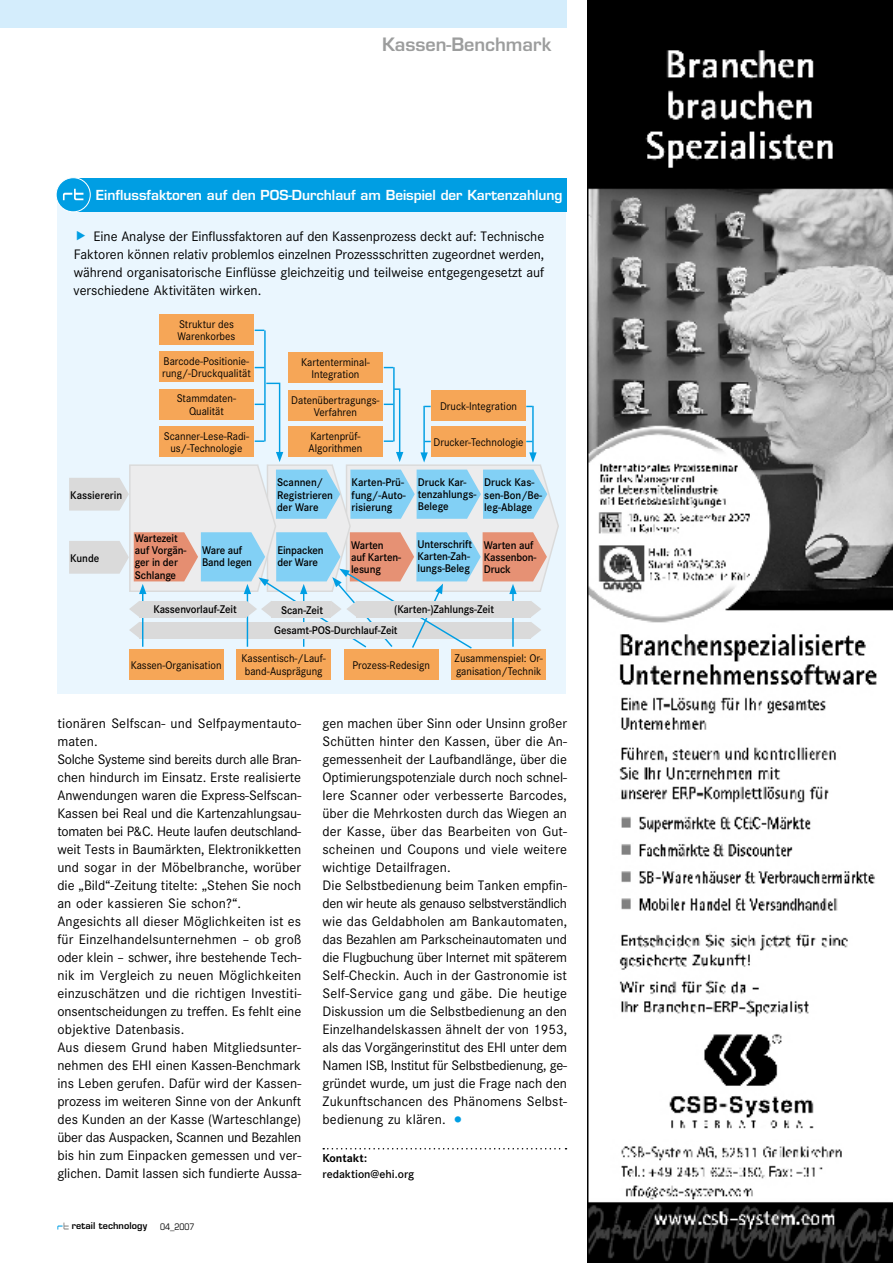
<style>
.page{position:relative;width:893px;height:1263px;background:#fff}
.page>*{position:absolute;margin:0;border:0;box-sizing:border-box;transform-origin:0 0}
.t1{font:600 18px "Eurostile";color:#9c9d9d}
.t2{font:14.25px/18px "Corporate S";color:#000}
.t3{font:600 13.5px "Eurostile";color:#fff}
.t4{font:600 12px "Corporate S";color:#000}
.t5{font:700 12px "Corporate S";color:#000}
.t6{font:600 11.55px/12.3px "Corporate S";letter-spacing:-.01em;color:#000;scale:.95 1}
.t7{font:11.55px/12.3px "Corporate S";color:#000;scale:.95 1}
.t8{font:600 9px "Eurostile";letter-spacing:.01em;color:#000}
.t9{font:condensed 9px "Eurostile";color:#000}
.s1{font-size:22.5px;color:#009ee3}
</style>
<div class="page">
<svg style="left:57px;top:1222px;width:12px;height:7px"></svg>
<div style="left:57px;top:198px;width:509px;height:495px;background:#eaf6fe"></div>
<div style="left:75px;top:178px;width:491px;height:34px;background:#009ee3"></div>
<div style="left:56px;top:178px;width:34px;height:34px;background:#009ee3;border-radius:50%"></div>
<div style="left:56px;top:177px;width:35px;height:35px;border:1px solid #fff;border-radius:50%"></div>
<svg style="left:63px;top:189px;width:20px;height:11px"></svg>
<svg style="left:323px;top:1148px;width:243px;height:1px"></svg>
<img style="left:587px;top:0;width:306px;height:1263px">
<div style="left:0;top:0;width:566px;height:27px;background:#d4edfc"></div>
<div style="left:159px;top:314px;width:95px;height:31px;background:#f6a657"></div>
<div style="left:159px;top:351px;width:95px;height:31px;background:#f6a657"></div>
<div style="left:288px;top:353px;width:95px;height:30px;background:#f6a657"></div>
<div style="left:129px;top:649px;width:94px;height:31px;background:#f6a657"></div>
<div style="left:237px;top:649px;width:94px;height:31px;background:#f6a657"></div>
<div style="left:344px;top:649px;width:94px;height:31px;background:#f6a657"></div>
<div style="left:452px;top:649px;width:94px;height:31px;background:#f6a657"></div>
<hr style="left:264px;top:330px;width:2px;height:111px;background:#009ee3">
<hr style="left:393px;top:367px;width:2px;height:74px;background:#009ee3">
<svg style="left:69px;top:382px;width:490px;height:268px"></svg>
<p class="t1" style="left:382px;top:33px;width:171px">Kassen-Benchmark</p>
<p class="t3" style="left:96px;top:186px;width:468px">Einflussfaktoren auf den POS-Durchlauf am Beispiel der Kartenzahlung</p>
<p class="t2" style="left:74px;top:228px;width:472px;text-align:justify;text-indent:20px">Eine Analyse der Einflussfaktoren auf den Kassenprozess deckt auf: Technische Faktoren können relativ problemlos einzelnen Prozessschritten zugeordnet werden, während organisatorische Einflüsse gleichzeitig und teilweise entgegengesetzt auf verschiedene Aktivitäten wirken.</p>
<p class="t6" style="left:70px;top:489px;width:56px">Kassiererin</p>
<p class="t6" style="left:70px;top:552px;width:32px">Kunde</p>
<p class="t7" style="left:178px;top:318px;width:62px">Struktur des<br>Warenkorbes</p>
<p class="t7" style="left:162px;top:355px;width:95px">Barcode-Positionie&shy;rung/-Druckqualität</p>
<p class="t7" style="left:177px;top:392px;width:64px;text-align:center">Stammdaten-<br>Qualität</p>
<p class="t7" style="left:164px;top:430px;width:91px;text-align:center">Scanner-Lese-Radi&shy;us/-Technologie</p>
<p class="t6" style="left:135px;top:532px;width:56px">Wartezeit auf Vorgän&shy;ger in der<br>Schlange</p>
<p class="t6" style="left:202px;top:544px;width:54px">Ware auf<br>Band legen</p>
<p class="t7" style="left:301px;top:356px;width:74px;text-align:center">Kartenterminal-<br>Integration</p>
<p class="t7" style="left:291px;top:394px;width:94px;text-align:center">Datenübertragungs-<br>Verfahren</p>
<p class="t7" style="left:309px;top:430px;width:58px">Kartenprüf-<br>Algorithmen</p>
<p class="t7" style="left:440px;top:400px;width:83px">Druck-Integration</p>
<p class="t7" style="left:433px;top:436px;width:96px">Drucker-Technologie</p>
<p class="t6" style="left:277px;top:476px;width:60px">Scannen/<br>Registrieren der Ware</p>
<p class="t6" style="left:352px;top:476px;width:59px">Karten-Prü&shy;fung/-Auto&shy;risierung</p>
<p class="t6" style="left:418px;top:476px;width:63px">Druck Kar&shy;tenzahlungs-<br>Belege</p>
<p class="t6" style="left:484px;top:476px;width:63px">Druck Kas&shy;sen-Bon/Be&shy;leg-Ablage</p>
<p class="t6" style="left:277px;top:544px;width:50px">Einpacken der Ware</p>
<p class="t6" style="left:351px;top:539px;width:54px">Warten<br>auf Karten&shy;lesung</p>
<p class="t6" style="left:418px;top:538px;width:59px">Unterschrift<br>Karten-Zah&shy;lungs-Beleg</p>
<p class="t6" style="left:484px;top:539px;width:57px">Warten auf<br>Kassenbon-<br>Druck</p>
<p class="t6" style="left:153px;top:603px;width:89px">Kassenvorlauf-Zeit</p>
<p class="t6" style="left:281px;top:604px;width:46px">Scan-Zeit</p>
<p class="t6" style="left:394px;top:603px;width:107px">(Karten-)Zahlungs-Zeit</p>
<p class="t6" style="left:274px;top:624px;width:131px">Gesamt-POS-Durchlauf-Zeit</p>
<p class="t7" style="left:131px;top:659px;width:97px">Kassen-Organisation</p>
<p class="t7" style="left:241px;top:652px;width:90px">Kassentisch-/Lauf&shy;band-Ausprägung</p>
<p class="t7" style="left:352px;top:659px;width:83px">Prozess-Redesign</p>
<p class="t7" style="left:455px;top:652px;width:94px">Zusammenspiel: Or&shy;ganisation/Technik</p>
<p class="t2" style="left:57px;top:714px;width:245px">tionären Selfscan- und Selfpaymentauto&shy;maten.<br>Solche Systeme sind bereits durch alle Bran&shy;chen hindurch im Einsatz. Erste realisierte Anwendungen waren die Express-Selfscan-Kassen bei Real und die Kartenzahlungsau&shy;tomaten bei P&amp;C. Heute laufen deutschland&shy;weit Tests in Baumärkten, Elektronikketten und sogar in der Möbelbranche, worüber die „Bild“-Zeitung titelte: „Stehen Sie noch an oder kassieren Sie schon?“.<br>Angesichts all dieser Möglichkeiten ist es für Einzelhandelsunternehmen – ob groß oder klein – schwer, ihre bestehende Tech&shy;nik im Vergleich zu neuen Möglichkeiten einzuschätzen und die richtigen Investiti&shy;onsentscheidungen zu treffen. Es fehlt eine objektive Datenbasis.<br>Aus diesem Grund haben Mitgliedsunter&shy;nehmen des EHI einen Kassen-Benchmark ins Leben gerufen. Dafür wird der Kassen&shy;prozess im weiteren Sinne von der Ankunft des Kunden an der Kasse (Warteschlange) über das Auspacken, Scannen und Bezahlen bis hin zum Einpacken gemessen und ver&shy;glichen. Damit lassen sich fundierte Aussa-</p>
<p class="t2" style="left:322px;top:714px;width:246px">gen machen über Sinn oder Unsinn großer Schütten hinter den Kassen, über die An&shy;gemessenheit der Laufbandlänge, über die Optimierungspotenziale durch noch schnel&shy;lere Scanner oder verbesserte Barcodes, über die Mehrkosten durch das Wiegen an der Kasse, über das Bearbeiten von Gut&shy;scheinen und Coupons und viele weitere wichtige Detailfragen.<br>Die Selbstbedienung beim Tanken empfin&shy;den wir heute als genauso selbstverständlich wie das Geldabholen am Bankautomaten, das Bezahlen am Parkscheinautomaten und die Flugbuchung über Internet mit späterem Self-Checkin. Auch in der Gastronomie ist Self-Service gang und gäbe. Die heutige Diskussion um die Selbstbedienung an den Einzelhandelskassen ähnelt der von 1953, als das Vorgängerinstitut des EHI unter dem Namen ISB, Institut für Selbstbedienung, ge&shy;gründet wurde, um just die Frage nach den Zukunftschancen des Phänomens Selbst&shy;bedienung zu klären. <span class="s1">•</span></p>
<p class="t5" style="left:322px;top:1151px;width:46px">Kontakt:</p>
<p class="t4" style="left:322px;top:1167px;width:93px">redaktion@ehi.org</p>
<p class="t8" style="left:72px;top:1220px;width:77px">retail technology</p>
<p class="t9" style="left:160px;top:1221px;width:36px">04_2007</p>
</div>
